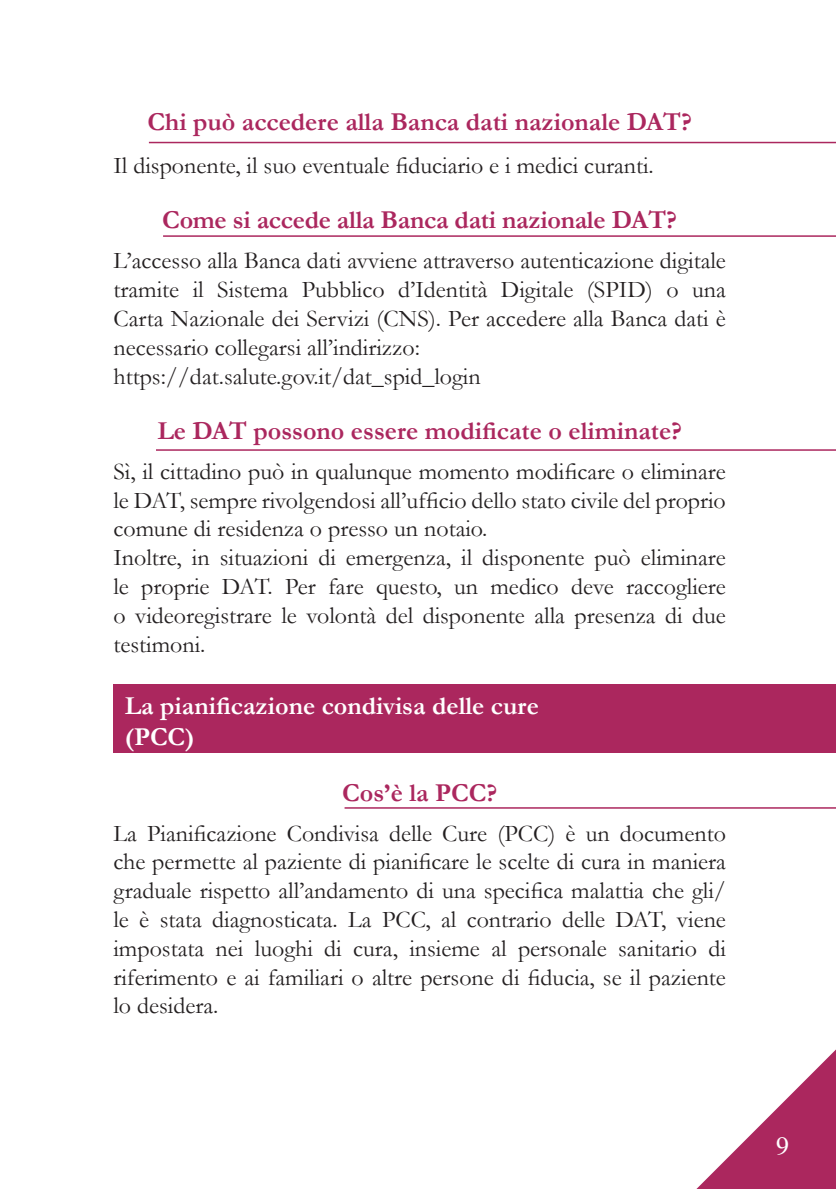
<style>
.page{position:relative;width:836px;height:1189px;background:#fff}
.page>*{position:absolute;margin:0;border:0;box-sizing:border-box;transform-origin:0 0}
.t1{font:700 26px "Garamond";color:#ab275e}
.t2{font:700 26px "Garamond";color:#fff}
.t3{font:26px "Times";color:#fff}
.t4{font:24px/28.8px "Garamond";color:#231f20;text-align:justify}
</style>
<div class="page">
<hr style="left:149px;top:142px;width:687px;height:1px;background:#ab275e">
<hr style="left:163px;top:235px;width:673px;height:2px;background:#ab275e">
<hr style="left:344px;top:807px;width:492px;height:2px;background:#ab275e">
<hr style="left:156px;top:449px;width:680px;height:2px;background:#ab275e">
<div style="left:113px;top:685px;width:723px;height:68px;background:#ab275e"></div>
<svg style="left:696px;top:1049px;width:140px;height:140px"></svg>
<p class="t1" style="left:147px;top:107px;width:546px">Chi può accedere alla Banca dati nazionale DAT?</p>
<p class="t4" style="left:113px;top:151px;width:542px">Il disponente, il suo eventuale fiduciario e i medici curanti.</p>
<p class="t1" style="left:162px;top:204px;width:516px">Come si accede alla Banca dati nazionale DAT?</p>
<p class="t4" style="left:113px;top:246px;width:614px">L’accesso alla Banca dati avviene attraverso autenticazione digitale tramite il Sistema Pubblico d’Identità Digitale (SPID) o una Carta Nazionale dei Servizi (CNS). Per accedere alla Banca dati è necessario collegarsi all’indirizzo:</p>
<p class="t4" style="left:113px;top:361px;width:369px">https://dat.salute.gov.it/dat_spid_login</p>
<p class="t1" style="left:157px;top:415px;width:526px">Le DAT possono essere modificate o eliminate?</p>
<p class="t4" style="left:113px;top:457px;width:614px">Sì, il cittadino può in qualunque momento modificare o eliminare le DAT, sempre rivolgendosi all’ufficio dello stato civile del proprio comune di residenza o presso un notaio.</p>
<p class="t4" style="left:113px;top:543px;width:614px">Inoltre, in situazioni di emergenza, il disponente può eliminare le proprie DAT. Per fare questo, un medico deve raccogliere o videoregistrare le volontà del disponente alla presenza di due testimoni.</p>
<p class="t2" style="left:125px;top:690px;width:415px">La pianificazione condivisa delle cure</p>
<p class="t2" style="left:125px;top:722px;width:71px">(PCC)</p>
<p class="t1" style="left:342px;top:777px;width:156px">Cos’è la PCC?</p>
<p class="t4" style="left:113px;top:818px;width:614px">La Pianificazione Condivisa delle Cure (PCC) è un documento che permette al paziente di pianificare le scelte di cura in maniera graduale rispetto all’andamento di una specifica malattia che gli/ le è stata diagnosticata. La PCC, al contrario delle DAT, viene impostata nei luoghi di cura, insieme al personale sanitario di riferimento e ai familiari o altre persone di fiducia, se il paziente lo desidera.</p>
<p class="t3" style="left:776px;top:1122px;width:14px">9</p>
</div>
